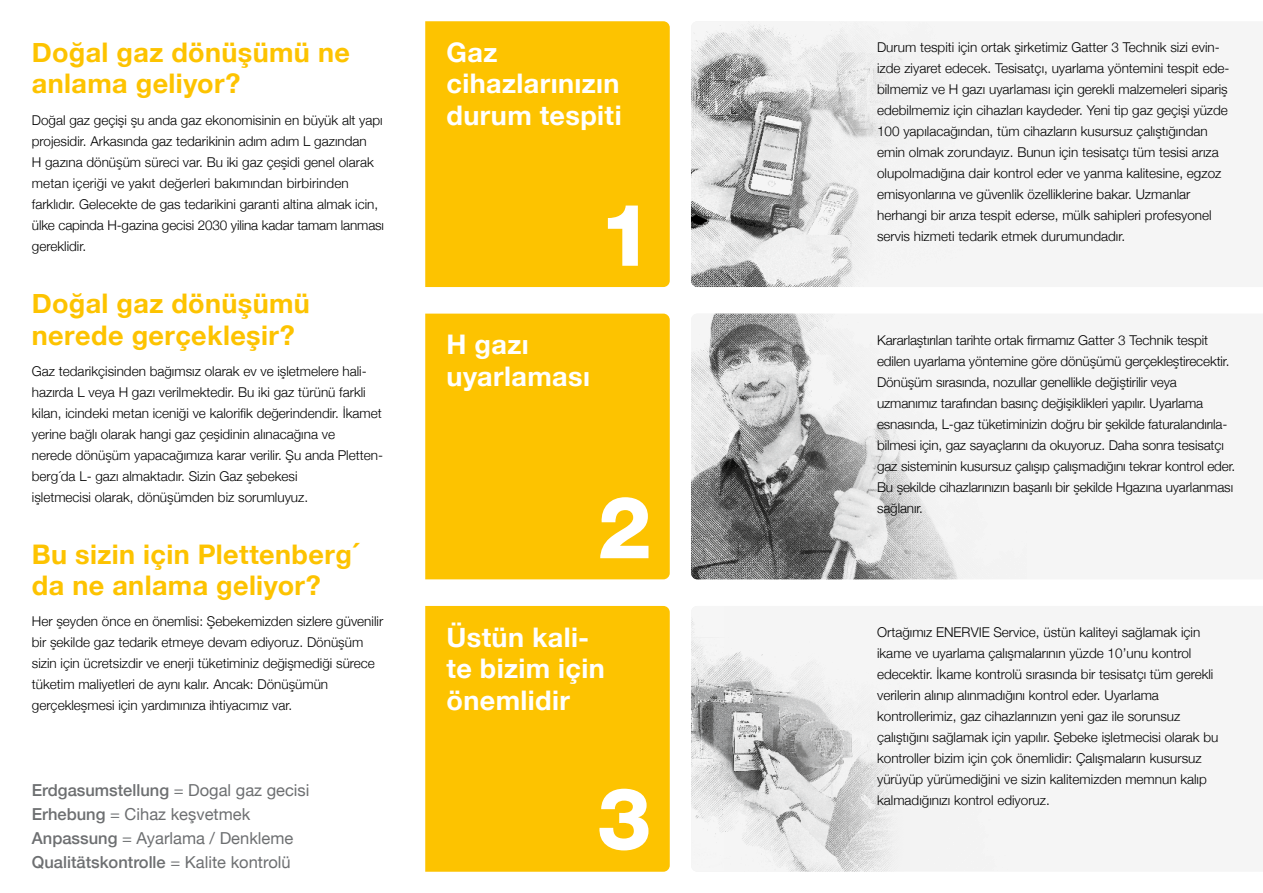
<style>
.page{position:relative;width:1263px;height:893px;background:#fff}
.page>*{position:absolute;margin:0;border:0;box-sizing:border-box;transform-origin:0 0}
.t1{font:700 27px/31.5px "Helvetica Neue";letter-spacing:.015em;color:#fdc300}
.t2{font:700 27px/31.5px "Helvetica Neue";letter-spacing:.015em;color:#fff}
.t3{font:16.5px/24px "Helvetica Neue";color:#6d6f71}
.t4{font:300 13.5px/21px "Helvetica Neue";color:#000}
.s1{font-weight:500}
</style>
<div class="page">
<div style="left:425px;top:314px;width:245px;height:265px;background:#fdc300"></div>
<svg style="left:600px;top:497px;width:48px;height:61px"></svg>
<div style="left:425px;top:21px;width:245px;height:266px;background:#fdc300"></div>
<svg style="left:608px;top:206px;width:30px;height:60px"></svg>
<div style="left:425px;top:606px;width:245px;height:266px;background:#fdc300"></div>
<svg style="left:599px;top:789px;width:49px;height:61px"></svg>
<svg style="left:691px;top:617px;width:317px;height:255px;fill:#f3f3f3"></svg>
<svg style="left:691px;top:21px;width:278px;height:266px;fill:#f0f0f0"></svg>
<svg style="left:691px;top:314px;width:336px;height:265px"></svg>
<h1 class="t1" style="left:32px;top:37px;width:320px">Doğal gaz dönüşümü ne anlama geliyor?</h1>
<p class="t4" style="left:32px;top:109px;width:354px">Doğal gaz geçişi şu anda gaz ekonomisinin en büyük alt yapı projesidir. Arkasında gaz tedarikinin adım adım L gazından<br>H gazına dönüşüm süreci var. Bu iki gaz çeşidi genel olarak metan içeriği ve yakıt değerleri bakımından birbirinden farklıdır. Gelecekte de gas tedarikini garanti altina almak icin, ülke capinda H-gazina gecisi 2030 yilina kadar tamam lanması gereklidir.</p>
<h1 class="t1" style="left:32px;top:289px;width:280px">Doğal gaz dönüşümü nerede gerçekleşir?</h1>
<p class="t4" style="left:32px;top:359px;width:353px">Gaz tedarikçisinden bağımsız olarak ev ve işletmelere hali&shy;hazırda L veya H gazı verilmektedir. Bu iki gaz türünü farkli kilan, icindeki metan iceniği ve kalorifik değerindendir. İkamet yerine bağlı olarak hangi gaz çeşidinin alınacağına ve<br>nerede dönüşüm yapacağımıza karar verilir. Şu anda Pletten&shy;berg´da L- gazı almaktadır. Sizin Gaz şebekesi<br>işletmecisi olarak, dönüşümden biz sorumluyuz.</p>
<h1 class="t1" style="left:32px;top:539px;width:328px">Bu sizin için Plettenberg´ da ne anlama geliyor?</h1>
<p class="t4" style="left:32px;top:610px;width:353px">Her şeyden önce en önemlisi: Şebekemizden sizlere güvenilir bir şekilde gaz tedarik etmeye devam ediyoruz. Dönüşüm sizin için ücretsizdir ve enerji tüketiminiz değişmediği sürece tüketim maliyetleri de aynı kalır. Ancak: Dönüşümün gerçekleşmesi için yardımınıza ihtiyacımız var.</p>
<p class="t3" style="left:32px;top:779px;width:279px"><span class="s1">Erdgasumstellung</span> = Dogal gaz gecisi <span class="s1">Erhebung</span> = Cihaz keşvetmek <span class="s1">Anpassung</span> = Ayarlama / Denkleme <span class="s1">Qualitätskontrolle</span> = Kalite kontrolü</p>
<h1 class="t2" style="left:446px;top:37px;width:177px">Gaz cihazlarınızın durum tespiti</h1>
<h1 class="t2" style="left:446px;top:330px;width:145px">H gazı uyarlaması</h1>
<p class="t4" style="left:877px;top:36px;width:354px">Durum tespiti için ortak şirketimiz Gatter 3 Technik sizi evin&shy;izde ziyaret edecek. Tesisatçı, uyarlama yöntemini tespit ede&shy;bilmemiz ve H gazı uyarlaması için gerekli malzemeleri sipariş edebilmemiz için cihazları kaydeder. Yeni tip gaz geçişi yüzde 100 yapılacağından, tüm cihazların kusursuz çalıştığından emin olmak zorundayız. Bunun için tesisatçı tüm tesisi arıza olupolmadığına dair kontrol eder ve yanma kalitesine, egzoz emisyonlarına ve güvenlik özelliklerine bakar. Uzmanlar herhangi bir arıza tespit ederse, mülk sahipleri profesyonel servis hizmeti tedarik etmek durumundadır.</p>
<p class="t4" style="left:877px;top:328px;width:360px">Kararlaştırılan tarihte ortak firmamız Gatter 3 Technik tespit edilen uyarlama yöntemine göre dönüşümü gerçekleştirecektir.<br>Dönüşüm sırasında, nozullar genellikle değiştirilir veya uzmanımız tarafından basınç değişiklikleri yapılır. Uyarlama esnasında, L-gaz tüketiminizin doğru bir şekilde faturalandırıla&shy;bilmesi için, gaz sayaçlarını da okuyoruz. Daha sonra tesisatçı gaz sisteminin kusursuz çalışıp çalışmadığını tekrar kontrol eder.<br>Bu şekilde cihazlarınızın başarılı bir şekilde Hgazına uyarlanması sağlanır.</p>
<h1 class="t2" style="left:447px;top:622px;width:160px">Üstün kali&shy;te bizim için önemlidir</h1>
<p class="t4" style="left:877px;top:621px;width:343px">Ortağımız ENERVIE Service, üstün kaliteyi sağlamak için ikame ve uyarlama çalışmalarının yüzde 10’unu kontrol edecektir. İkame kontrolü sırasında bir tesisatçı tüm gerekli verilerin alınıp alınmadığını kontrol eder. Uyarlama kontrollerimiz, gaz cihazlarınızın yeni gaz ile sorunsuz çalıştığını sağlamak için yapılır. Şebeke işletmecisi olarak bu kontroller bizim için çok önemlidir: Çalışmaların kusursuz yürüyüp yürümediğini ve sizin kalitemizden memnun kalıp kalmadığınızı kontrol ediyoruz.</p>
</div>
